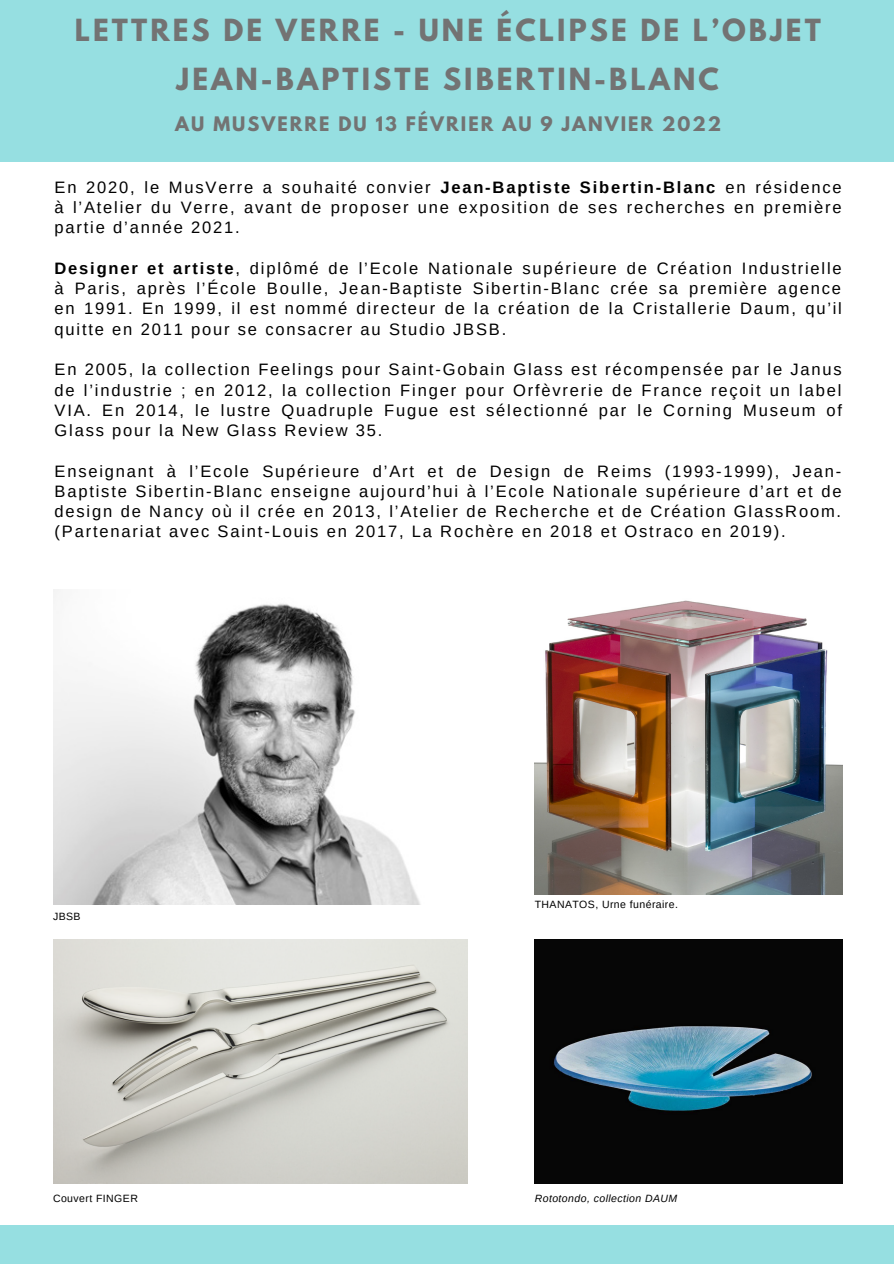
<style>
.page{position:relative;width:894px;height:1264px;background:#fff}
.page>*{position:absolute;margin:0;border:0;box-sizing:border-box;transform-origin:0 0}
.t1{font:700 27px "League Spartan";letter-spacing:.115em;color:#737373}
.t2{font:700 17.7px "League Spartan";letter-spacing:.115em;color:#737373}
.t3{font:16.5px/20.2px "Arimo";letter-spacing:.11em;color:#000;text-align:justify}
.t4{font:10.5px "Arimo";letter-spacing:.04em;color:#000}
.t5{font:italic 10.5px "Arimo";letter-spacing:.04em;color:#000}
.s1{font-weight:700}
</style>
<div class="page">
<div style="left:0;top:0;width:893px;height:161px;background:#96dfe1"></div>
<img style="left:53px;top:589px;width:367px;height:315px">
<div style="left:0;top:1224px;width:893px;height:39px;background:#96dfe1"></div>
<img style="left:534px;top:600px;width:308px;height:294px">
<img style="left:53px;top:939px;width:414px;height:244px">
<img style="left:534px;top:939px;width:308px;height:244px">
<p class="t1" style="left:75px;top:16px;width:747px">LETTRES DE VERRE - UNE ÉCLIPSE DE L’OBJET</p>
<p class="t1" style="left:176px;top:66px;width:543px">JEAN-BAPTISTE SIBERTIN-BLANC</p>
<p class="t2" style="left:175px;top:115px;width:547px">AU MUSVERRE DU 13 FÉVRIER AU 9 JANVIER 2022</p>
<p class="t3" style="left:55px;top:177px;width:788px">En 2020, le MusVerre a souhaité convier <span class="s1">Jean-Baptiste Sibertin-Blanc</span> en résidence à l’Atelier du Verre, avant de proposer une exposition de ses recherches en première partie d’année 2021.</p>
<p class="t3" style="left:55px;top:258px;width:788px"><span class="s1">Designer et artiste</span>, diplômé de l’Ecole Nationale supérieure de Création Industrielle à Paris, après l’École Boulle, Jean-Baptiste Sibertin-Blanc crée sa première agence en 1991. En 1999, il est nommé directeur de la création de la Cristallerie Daum, qu’il quitte en 2011 pour se consacrer au Studio JBSB.</p>
<p class="t3" style="left:55px;top:359px;width:788px">En 2005, la collection Feelings pour Saint-Gobain Glass est récompensée par le Janus de l’industrie ; en 2012, la collection Finger pour Orfèvrerie de France reçoit un label VIA. En 2014, le lustre Quadruple Fugue est sélectionné par le Corning Museum of Glass pour la New Glass Review 35.</p>
<p class="t3" style="left:55px;top:461px;width:788px">Enseignant à l’Ecole Supérieure d’Art et de Design de Reims (1993-1999), Jean-Baptiste Sibertin-Blanc enseigne aujourd’hui à l’Ecole Nationale supérieure d’art et de design de Nancy où il crée en 2013, l’Atelier de Recherche et de Création GlassRoom. (Partenariat avec Saint-Louis en 2017, La Rochère en 2018 et Ostraco en 2019).</p>
<p class="t4" style="left:53px;top:910px;width:29px">JBSB</p>
<p class="t4" style="left:534px;top:898px;width:145px">THANATOS, Urne funéraire.</p>
<p class="t4" style="left:53px;top:1192px;width:86px">Couvert FINGER</p>
<p class="t5" style="left:534px;top:1192px;width:144px">Rototondo, collection DAUM</p>
</div>
